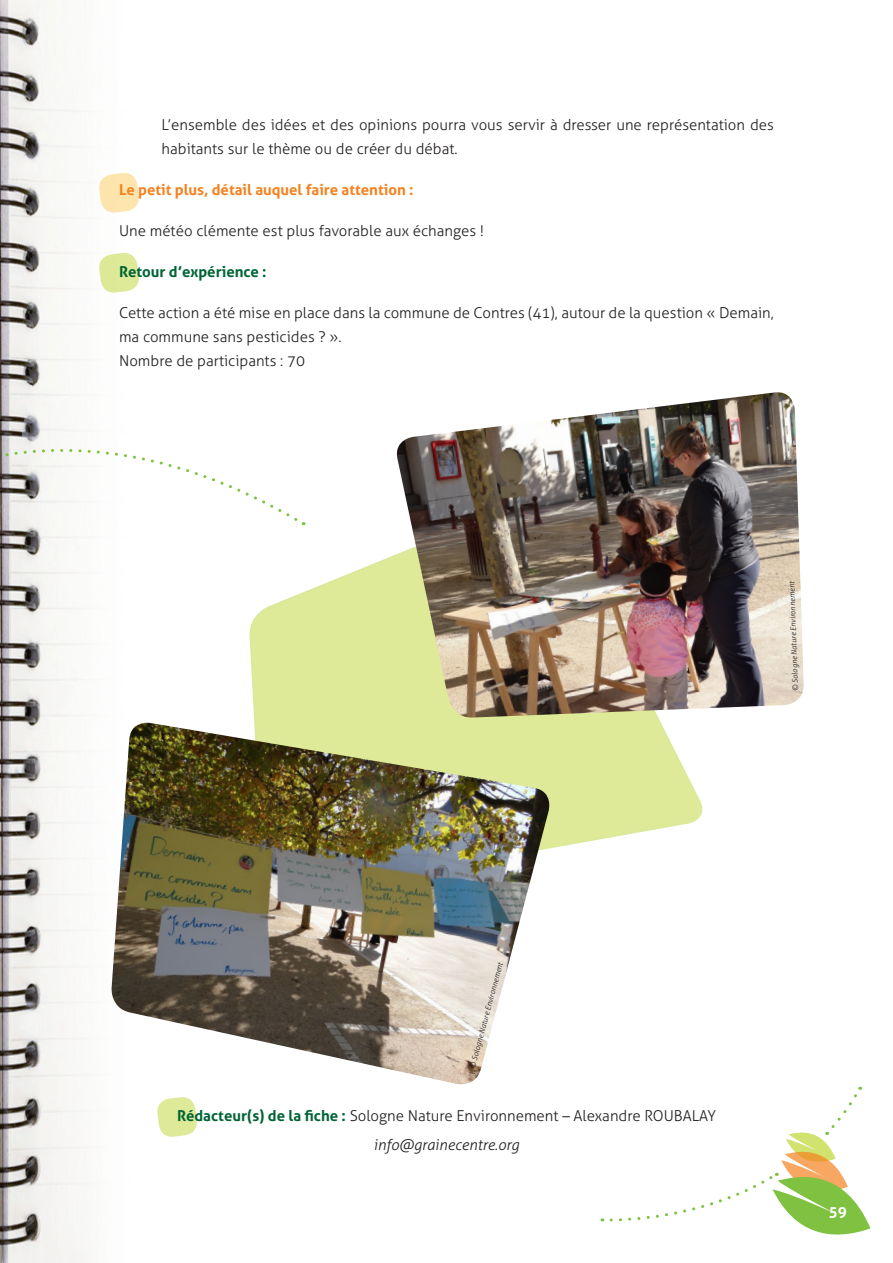
<style>
.page{position:relative;width:893px;height:1263px;background:#fff}
.page>*{position:absolute;margin:0;border:0;box-sizing:border-box;transform-origin:0 0}
.t1{font:300 15px/24px "Aller";color:#231f20}
.t2{font:700 15px "Aller";color:#f58220}
.t3{font:700 15px "Aller";color:#006436}
.t4{font:700 15px "Aller";color:#fff}
.t5{font:italic 300 7.5px "Aller";color:#231f20}
.s1{font-weight:700;color:#006436}
.s2{font-style:italic}
</style>
<div class="page">
<svg style="left:602px;top:1087px;width:268px;height:148px"></svg>
<img style="left:0;top:0;width:150px;height:1263px">
<svg style="left:99px;top:172px;width:41px;height:44px"></svg>
<svg style="left:249px;top:522px;width:454px;height:326px"></svg>
<svg style="left:99px;top:252px;width:41px;height:44px"></svg>
<svg style="left:157px;top:1097px;width:40px;height:40px;background:#e3eda9"></svg>
<img style="left:110px;top:723px;width:444px;height:365px">
<img style="left:393px;top:392px;width:411px;height:326px">
<svg style="left:0;top:358px;width:303px;height:242px"></svg>
<p class="t1" style="left:162px;top:113px;width:614px">L’ensemble des idées et des opinions pourra vous servir à dresser une représentation des habitants sur le thème ou de créer du débat.</p>
<p class="t2" style="left:119px;top:181px;width:296px">Le petit plus, détail auquel faire attention :</p>
<p class="t1" style="left:119px;top:219px;width:367px">Une météo clémente est plus favorable aux échanges !</p>
<p class="t3" style="left:119px;top:263px;width:149px">Retour d’expérience :</p>
<p class="t1" style="left:119px;top:301px;width:656px">Cette action a été mise en place dans la commune de Contres (41), autour de la question « Demain, ma commune sans pesticides ? ».<br>Nombre de participants : 70</p>
<p class="t5" style="left:791px;top:691px;width:111px;rotate:-92deg">© Sologne Nature Environnement</p>
<p class="t5" style="left:468px;top:1067px;width:111px;rotate:-75deg">© Sologne Nature Environnement</p>
<p class="t1" style="left:177px;top:1102px;width:540px;line-height:28.2px;text-align:center"><span class="s1">Rédacteur(s) de la fiche :</span> Sologne Nature Environnement – Alexandre ROUBALAY <span class="s2">info@grainecentre .org</span></p>
<p class="t4" style="left:829px;top:1203px;width:19px">59</p>
</div>
